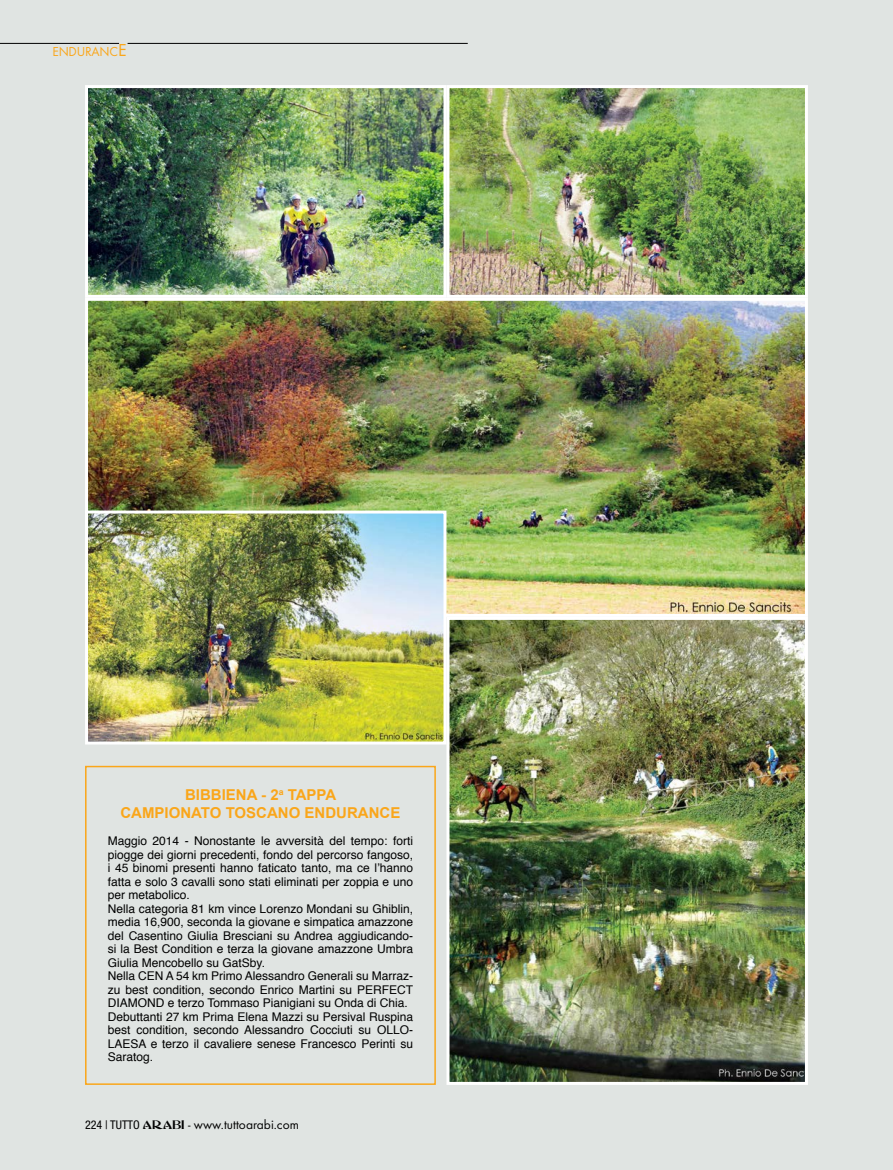
<style>
.page{position:relative;width:893px;height:1170px;background:#fff}
.page>*{position:absolute;margin:0;border:0;box-sizing:border-box;transform-origin:0 0}
.t1{font:700 15px/18px "Arial";color:#faa61a;text-align:center}
.t2{font:13.5px "Futura T";color:#000}
.t3{font:13.5px "Futura T";letter-spacing:-.015em;color:#faa61a}
.t4{font:12px/13.5px "Helvetica";color:#000}
.s1{font-size:18px}
.s2{font-family:"Helvetica Neue";font-stretch:condensed;font-size:12px}
.s3{font-family:"Abbess";font-size:12px}
</style>
<div class="page">
<div style="left:0;top:0;width:893px;height:1169px;background:#e0e4e2"></div>
<img style="left:89px;top:302px;width:715px;height:311px">
<div style="left:85px;top:298px;width:723px;height:319px;border:3px solid #fff"></div>
<img style="left:89px;top:514px;width:353px;height:226px">
<div style="left:85px;top:510px;width:361px;height:234px;border:3px solid #fff"></div>
<hr style="left:128px;top:43px;width:340px;height:1px;background:#000">
<hr style="left:0;top:43px;width:119px;height:1px;background:#000">
<img style="left:450px;top:621px;width:354px;height:459px">
<div style="left:446px;top:617px;width:362px;height:467px;border:3px solid #fff"></div>
<img style="left:89px;top:89px;width:353px;height:205px">
<div style="left:85px;top:85px;width:361px;height:213px;border:3px solid #fff"></div>
<img style="left:450px;top:89px;width:354px;height:205px">
<div style="left:446px;top:85px;width:362px;height:213px;border:3px solid #fff"></div>
<div style="left:85px;top:765px;width:351px;height:319px;border:2px solid #faa61a"></div>
<p class="t3" style="left:52px;top:44px;width:76px">ENDURANC<span class="s1">E</span></p>
<p class="t1" style="left:120px;top:786px;width:281px">BIBBIENA - 2<sup>A</sup> TAPPA<br>CAMPIONATO TOSCANO ENDURANCE</p>
<p class="t4" style="left:108px;top:834px;width:307px">Maggio 2014 - Nonostante le avversità del tempo: forti piogge dei giorni precedenti, fondo del percorso fangoso, i 45 binomi presenti hanno faticato tanto, ma ce l’hanno fatta e solo 3 cavalli sono stati eliminati per zoppia e uno per metabolico.<br>Nella categoria 81 km vince Lorenzo Mondani su Ghiblin, media 16,900, seconda la giovane e simpatica amazzone del Casentino Giulia Bresciani su Andrea aggiudicando&shy;si la Best Condition e terza la giovane amazzone Umbra Giulia Mencobello su GatSby.<br>Nella CEN A 54 km Primo Alessandro Generali su Marraz&shy;zu best condition, secondo Enrico Martini su PERFECT DIAMOND e terzo Tommaso Pianigiani su Onda di Chia.<br>Debuttanti 27 km Prima Elena Mazzi su Persival Ruspina best condition, secondo Alessandro Cocciuti su OLLO-LAESA e terzo il cavaliere senese Francesco Perinti su Saratog.</p>
<p class="t2" style="left:85px;top:1116px;width:215px"><span class="s2">224 | TUTTO</span> <span class="s3">ARABI</span> - www.tuttoarabi.com</p>
</div>
